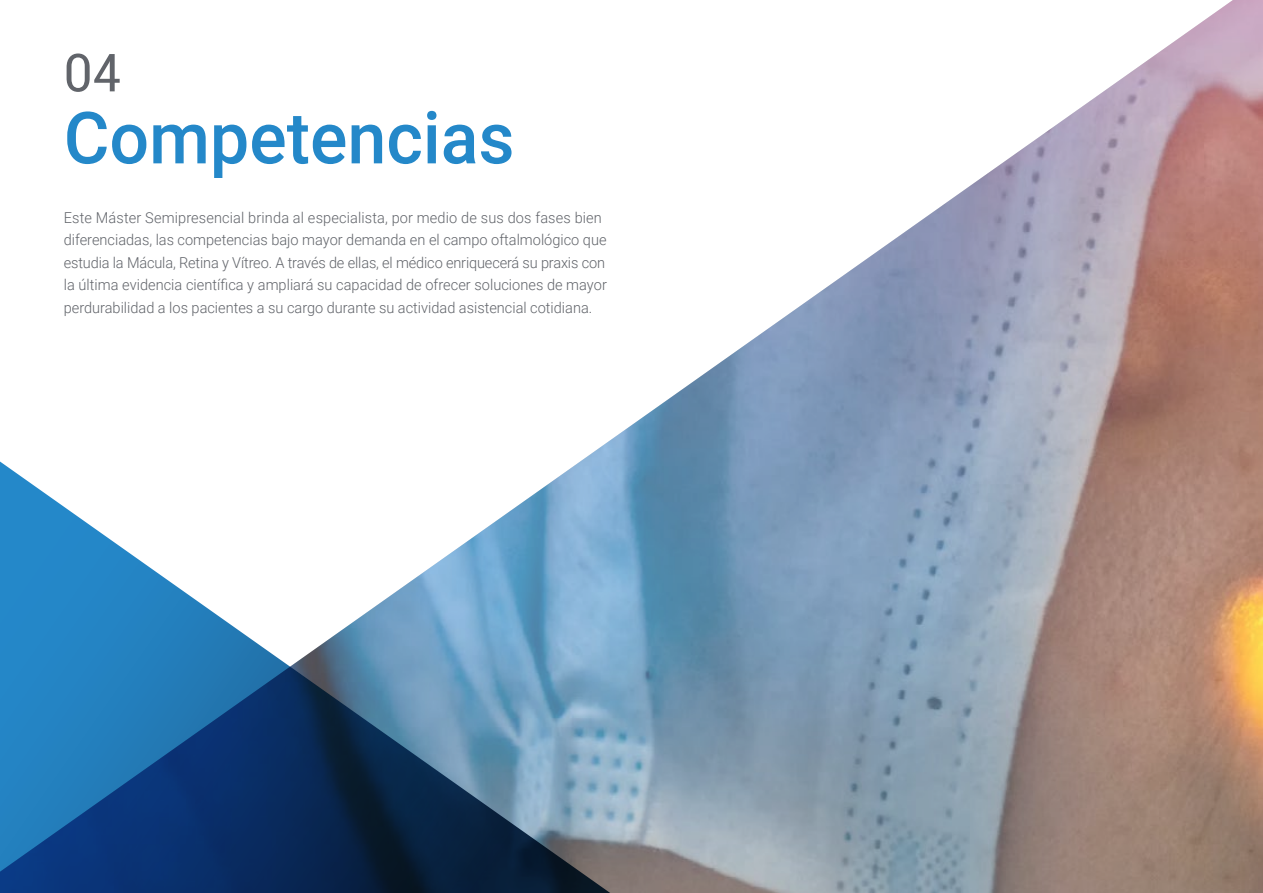
<style>
.page{position:relative;width:1263px;height:893px;background:#fff}
.page>*{position:absolute;margin:0;border:0;box-sizing:border-box;transform-origin:0 0}
.t1{font:500 72px "Roboto";color:#2488c9}
.t2{font:52.5px "Roboto";color:#61646a}
.t3{font:300 15px/22.5px "Roboto";color:#61646a}
</style>
<div class="page">
<img style="left:602px;top:0;width:661px;height:893px">
<svg style="left:0;top:446px;width:640px;height:447px"></svg>
<h2 class="t2" style="left:64px;top:36px;width:59px">04</h2>
<h1 class="t1" style="left:64px;top:87px;width:452px">Competencias</h1>
<p class="t3" style="left:64px;top:206px;width:545px">Este Máster Semipresencial brinda al especialista, por medio de sus dos fases bien diferenciadas, las competencias bajo mayor demanda en el campo oftalmológico que estudia la Mácula, Retina y Vítreo. A través de ellas, el médico enriquecerá su praxis con la última evidencia científica y ampliará su capacidad de ofrecer soluciones de mayor perdurabilidad a los pacientes a su cargo durante su actividad asistencial cotidiana.</p>
</div>
